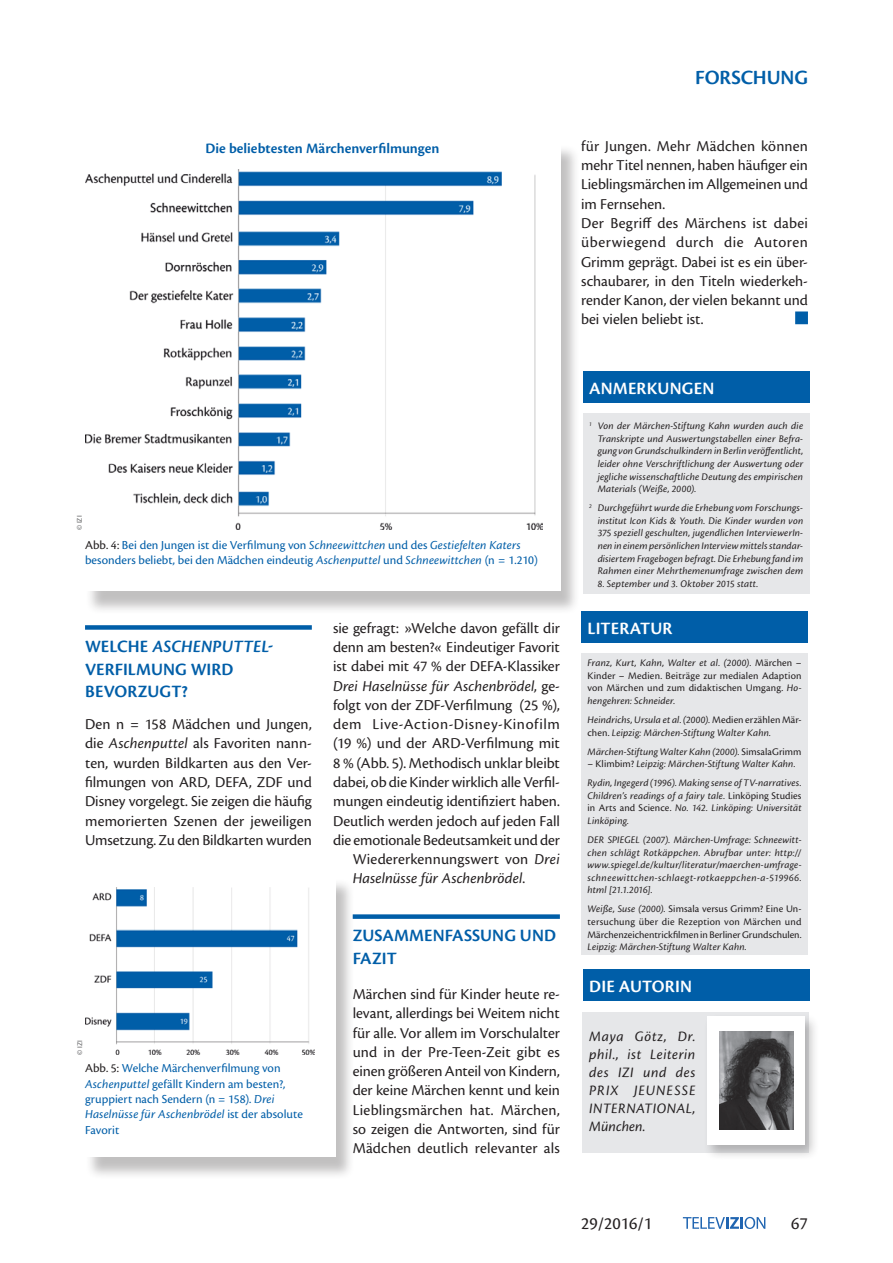
<style>
.page{position:relative;width:893px;height:1263px;background:#fff}
.page>*{position:absolute;margin:0;border:0;box-sizing:border-box;transform-origin:0 0}
.t1{font:600 21px "Cronos Pro";letter-spacing:-.005em;color:#005ea8}
.t2{font:600 18px/22.5px "Cronos Pro";letter-spacing:.005em;color:#005ea8}
.t3{font:600 18px "Cronos Pro";letter-spacing:.01em;color:#fff}
.t4{font:18px "Cronos Pro";color:#231f20}
.t5{font:15.75px/19.4px "Cronos Pro";color:#231f20;text-align:justify}
.t6{font:italic 15.75px "Cronos Pro";color:#231f20}
.t7{font:15.75px "Cronos Pro";letter-spacing:.04em;color:#231f20}
.t8{font:italic 15px/18px "Cronos Pro";letter-spacing:.035em;color:#231f20;text-align:justify}
.t9{font:600 15px "Cronos Pro";color:#005ea8}
.t10{font:12.75px/15.3px "Cronos Pro";letter-spacing:.005em;color:#005ea8}
.t11{font:italic 10.5px/12.6px "Cronos Pro";letter-spacing:.015em;color:#231f20;text-align:justify}
.t12{font:10.5px/12.6px "Cronos Pro";letter-spacing:.01em;color:#231f20;text-align:justify}
.t13{font:7.5px "Cronos Pro";letter-spacing:.015em;color:#57585a}
.s1{color:#231f20}
.s2{font-style:italic}
.s3{font-style:normal}
</style>
<div class="page">
<svg style="left:683px;top:1217px;width:82px;height:12px"></svg>
<div style="left:85px;top:625px;width:227px;height:5px;background:#005ea8"></div>
<div style="left:353px;top:914px;width:207px;height:5px;background:#005ea8"></div>
<div style="left:86px;top:145px;width:494px;height:469px;background:#231f20;opacity:.28"></div>
<div style="left:85px;top:140px;width:476px;height:451px;background:#fff"></div>
<img style="left:85px;top:170px;width:458px;height:359px">
<div style="left:583px;top:414px;width:227px;height:180px;background:#e6e7e9"></div>
<div style="left:583px;top:371px;width:227px;height:32px;background:#005ea8"></div>
<div style="left:581px;top:653px;width:227px;height:302px;background:#e6e7e9"></div>
<div style="left:581px;top:611px;width:227px;height:31px;background:#005ea8"></div>
<div style="left:582px;top:1012px;width:226px;height:140px;background:#e6e7e9"></div>
<div style="left:703px;top:1014px;width:117px;height:147px;background:#231f20;opacity:.28"></div>
<div style="left:707px;top:1016px;width:98px;height:129px;background:#fff"></div>
<div style="left:583px;top:969px;width:227px;height:32px;background:#005ea8"></div>
<img style="left:719px;top:1032px;width:75px;height:97px">
<div style="left:795px;top:311px;width:13px;height:13px;background:#005ea8;border:2px solid #005ea8"></div>
<div style="left:85px;top:878px;width:270px;height:302px;background:#231f20;opacity:.28"></div>
<div style="left:85px;top:874px;width:251px;height:283px;background:#fff"></div>
<img style="left:85px;top:887px;width:229px;height:167px">
<h3 class="t9" style="left:206px;top:140px;width:235px">Die beliebtesten Märchenverfilmungen</h3>
<h1 class="t1" style="left:695px;top:65px;width:114px">FORSCHUNG</h1>
<p class="t5" style="left:581px;top:136px;width:228px;text-align:left">für Jungen. Mehr Mädchen können mehr Titel nennen, haben häufiger ein<br>Lieblingsmärchen im Allgemeinen und im Fernsehen.<br>Der Begriff des Märchens ist dabei überwiegend durch die Autoren<br>Grimm geprägt. Dabei ist es ein über&shy;schaubarer, in den Titeln wiederkeh&shy;render Kanon, der vielen bekannt und bei vielen beliebt ist.</p>
<p class="t13" style="left:75px;top:530px;width:16px;rotate:-90deg">© IZI</p>
<p class="t10" style="left:85px;top:537px;width:454px"><span class="s1">Abb. 4:</span> Bei den Jungen ist die Verfilmung von <span class="s2">Schneewittchen</span> und des <span class="s2">Gestiefelten Katers </span>besonders beliebt, bei den Mädchen eindeutig <span class="s2">Aschenputtel</span> und <span class="s2">Schneewittchen</span> (n = 1.210)</p>
<h2 class="t2" style="left:85px;top:635px;width:190px">WELCHE <span class="s2">ASCHENPUTTEL-<br></span>VERFILMUNG WIRD<br>BEVORZUGT?</h2>
<p class="t5" style="left:85px;top:715px;width:228px">Den n = 158 Mädchen und Jungen, die <span class="s2">Aschenputtel</span> als Favoriten nann&shy;ten, wurden Bildkarten aus den Ver&shy;filmungen von ARD, DEFA, ZDF und Disney vorgelegt. Sie zeigen die häufig memorierten Szenen der jeweiligen Umsetzung. Zu den Bildkarten wurden</p>
<p class="t13" style="left:75px;top:1054px;width:16px;rotate:-90deg">© IZI</p>
<p class="t10" style="left:85px;top:1061px;width:219px"><span class="s1">Abb. 5:</span> Welche Märchenverfilmung von <span class="s2">Aschenputtel</span> gefällt Kindern am besten?, gruppiert nach Sendern (n = 158). <span class="s2">Drei Haselnüsse für Aschenbrödel</span> ist der absolute Favorit</p>
<h3 class="t5" style="left:333px;top:618px;width:228px">sie gefragt: »Welche davon gefällt dir</h3>
<h3 class="t5" style="left:333px;top:637px;width:228px">denn am besten?« Eindeutiger Favorit</h3>
<h3 class="t5" style="left:333px;top:657px;width:228px">ist dabei mit 47 % der DEFA-Klassiker</h3>
<h3 class="t6" style="left:333px;top:677px;width:228px">Drei Haselnüsse für Aschenbrödel<span class="s3">, ge-</span></h3>
<h3 class="t5" style="left:333px;top:695px;width:228px">folgt von der ZDF-Verfilmung (25 %),</h3>
<h3 class="t7" style="left:333px;top:715px;width:228px">dem Live-Action-Disney-Kinofilm</h3>
<h3 class="t5" style="left:333px;top:734px;width:228px">(19 %) und der ARD-Verfilmung mit</h3>
<h3 class="t5" style="left:333px;top:753px;width:228px">8 % (Abb. 5). Methodisch unklar bleibt</h3>
<h3 class="t5" style="left:333px;top:772px;width:228px">dabei, ob die Kinder wirklich alle Verfil-</h3>
<h3 class="t5" style="left:333px;top:792px;width:228px">mungen eindeutig identifiziert haben.</h3>
<h3 class="t5" style="left:333px;top:811px;width:228px">Deutlich werden jedoch auf jeden Fall</h3>
<h3 class="t5" style="left:333px;top:830px;width:228px">die emotionale Bedeutsamkeit und der</h3>
<h3 class="t5" style="left:353px;top:849px;width:209px">Wiedererkennungswert von <span class="s2">Drei</span></h3>
<h3 class="t6" style="left:353px;top:869px;width:174px">Haselnüsse für Aschenbrödel<span class="s3">.</span></h3>
<h2 class="t2" style="left:353px;top:924px;width:205px">ZUSAMMENFASSUNG UND<br>FAZIT</h2>
<p class="t5" style="left:353px;top:984px;width:209px">Märchen sind für Kinder heute re&shy;levant, allerdings bei Weitem nicht für alle. Vor allem im Vorschulalter und in der Pre-Teen-Zeit gibt es einen größeren Anteil von Kindern, der keine Märchen kennt und kein Lieblingsmärchen hat. Märchen, so zeigen die Antworten, sind für Mädchen deutlich relevanter als</p>
<h2 class="t3" style="left:589px;top:378px;width:127px">ANMERKUNGEN</h2>
<p class="t11" style="left:598px;top:420px;width:207px;text-indent:-9px"><sup>1</sup> Von der Märchen-Stiftung Kahn wurden auch die Transkripte und Auswertungstabellen einer Befra&shy;gung von Grundschulkindern in Berlin veröffentlicht, leider ohne Verschriftlichung der Auswertung oder jegliche wissenschaftliche Deutung des empirischen Materials (Weiße, 2000).</p>
<p class="t11" style="left:598px;top:502px;width:207px;text-indent:-9px"><sup>2</sup> Durchgeführt wurde die Erhebung vom Forschungs&shy;institut Icon Kids &amp; Youth. Die Kinder wurden von 375 speziell geschulten, jugendlichen InterviewerIn&shy;nen in einem persönlichen Interview mittels standar&shy;disiertem Fragebogen befragt. Die Erhebung fand im Rahmen einer Mehrthemenumfrage zwischen dem</p>
<p class="t11" style="left:598px;top:577px;width:162px">8. September und 3. Oktober 2015 statt.</p>
<h2 class="t3" style="left:588px;top:618px;width:86px">LITERATUR</h2>
<p class="t12" style="left:587px;top:657px;width:216px"><span class="s2">Franz, Kurt, Kahn, Walter et al. (2000).</span> Märchen – Kinder – Medien. Beiträge zur medialen Adaption von Märchen und zum didaktischen Umgang. <span class="s2">Ho&shy;hengehren: Schneider.</span></p>
<p class="t11" style="left:587px;top:714px;width:216px">Heindrichs, Ursula et al. (2000). <span class="s3">Medien erzählen Mär&shy;chen.</span> Leipzig: Märchen-Stiftung Walter Kahn.</p>
<p class="t11" style="left:587px;top:745px;width:216px">Märchen-Stiftung Walter Kahn (2000). <span class="s3">SimsalaGrimm</span></p>
<p class="t11" style="left:587px;top:755px;width:216px;line-height:18.9px"><span class="s3">– Klimbim?</span> Leipzig: Märchen-Stiftung Walter Kahn.<br>Rydin, Ingegerd (1996). Making sense of TV-narratives.</p>
<p class="t11" style="left:587px;top:789px;width:216px">Children’s readings of a fairy tale. <span class="s3">Linköping Studies in Arts and Science.</span> No. 142. Linköping: Universität Linköping.</p>
<p class="t11" style="left:587px;top:833px;width:216px">DER SPIEGEL (2007). Märchen-Umfrage: Schneewitt&shy;chen schlägt Rotkäppchen. Abrufbar unter: http:// www.spiegel.de/kultur/literatur/maerchen-umfrage&shy;schneewittchen-schlaegt-rotkaeppchen-a-519966. html [21.1.2016].</p>
<p class="t12" style="left:587px;top:903px;width:216px"><span class="s2">Weiße, Suse (2000).</span> Simsala versus Grimm? Eine Un&shy;tersuchung über die Rezeption von Märchen und Märchenzeichentrickfilmen in Berliner Grundschulen.</p>
<p class="t11" style="left:587px;top:941px;width:161px">Leipzig: Märchen-Stiftung Walter Kahn.</p>
<h2 class="t3" style="left:589px;top:976px;width:104px">DIE AUTORIN</h2>
<h3 class="t8" style="left:589px;top:1028px;width:108px">Maya Götz, Dr. phil., ist Leiterin des IZI und des PRIX JEUNESSE INTERNATIONAL, München.</h3>
<h2 class="t4" style="left:581px;top:1213px;width:73px">29/2016/1</h2>
<h2 class="t4" style="left:791px;top:1213px;width:18px">67</h2>
</div>
